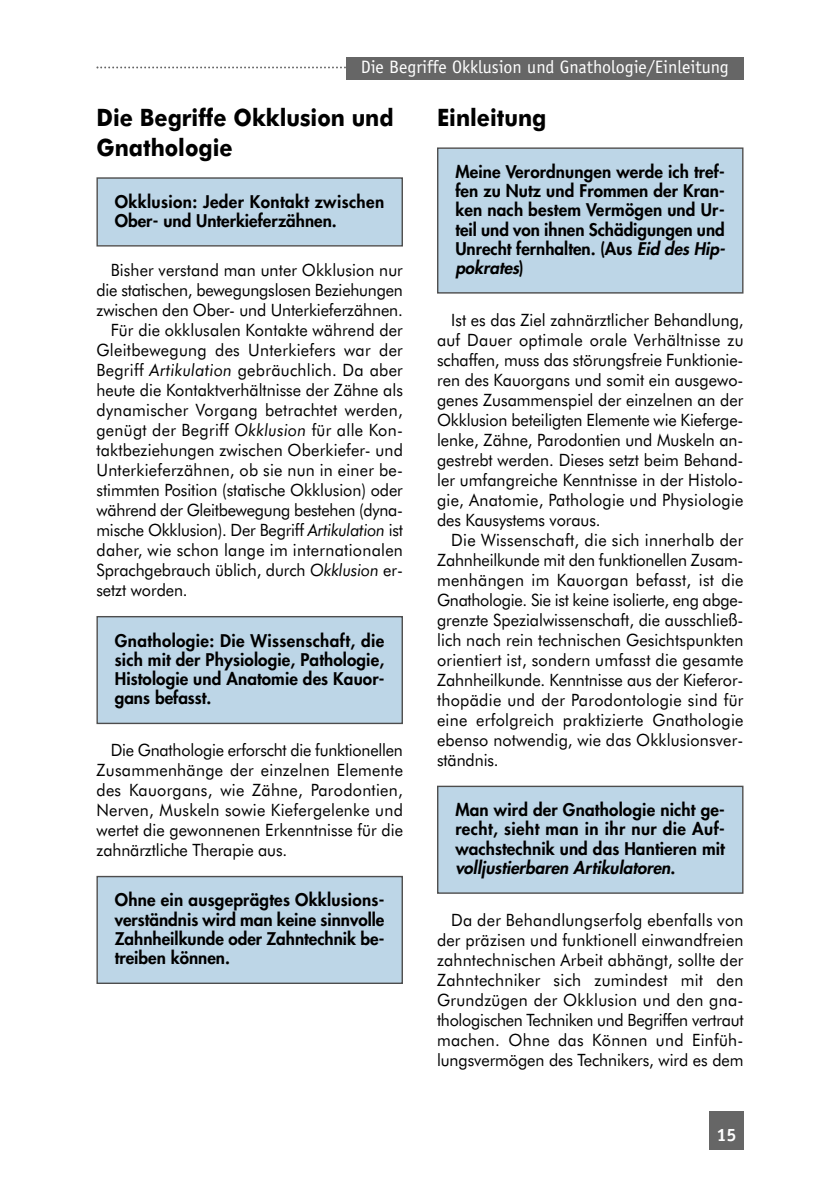
<style>
.page{position:relative;width:840px;height:1191px;background:#fff}
.page>*{position:absolute;margin:0;border:0;box-sizing:border-box;transform-origin:0 0}
.t1{font:700 24px/30px "Futura BT";color:#000;scale:.9 1}
.t2{font:18px "Officina Sans";color:#fff}
.t3{font:700 18px "Officina Sans";color:#fff}
.t4{font:17px/20px "Futura BT";letter-spacing:.005em;color:#000;text-align:justify;scale:.95 1}
.t5{font:800 17px/19.2px "Futura";color:#000;text-align:justify}
.t6{font:800 17px/19.2px "Futura";letter-spacing:.025em;color:#000}
.t7{font:17px "Futura BT";letter-spacing:-.015em;color:#000;scale:.95 1}
.s1{font-style:italic}
</style>
<div class="page">
<div style="left:709px;top:1111px;width:34px;height:39px;background:#666"></div>
<svg style="left:96px;top:66px;width:250px;height:2px"></svg>
<div style="left:346px;top:57px;width:397px;height:22px;background:#666"></div>
<div style="left:98px;top:179px;width:303px;height:66px;background:#bdd6e7"></div>
<div style="left:96px;top:177px;width:307px;height:69px;border:1px solid #4d4d4d"></div>
<div style="left:438px;top:149px;width:303px;height:143px;background:#bdd6e7"></div>
<div style="left:437px;top:147px;width:306px;height:146px;border:1px solid #4d4d4d"></div>
<div style="left:98px;top:617px;width:303px;height:105px;background:#bdd6e7"></div>
<div style="left:96px;top:616px;width:307px;height:108px;border:1px solid #4d4d4d"></div>
<div style="left:98px;top:877px;width:303px;height:105px;background:#bdd6e7"></div>
<div style="left:96px;top:876px;width:307px;height:108px;border:1px solid #4d4d4d"></div>
<div style="left:438px;top:787px;width:303px;height:105px;background:#bdd6e7"></div>
<div style="left:437px;top:785px;width:306px;height:108px;border:1px solid #4d4d4d"></div>
<p class="t2" style="left:360px;top:56px;width:369px">Die Begriffe Okklusion und Gnathologie/Einleitung</p>
<h1 class="t1" style="left:96px;top:102px;width:331px">Die Begriffe Okklusion und<br>Gnathologie</h1>
<h1 class="t1" style="left:437px;top:102px;width:123px">Einleitung</h1>
<p class="t6" style="left:115px;top:192px;width:271px">Okklusion: Jeder Kontakt zwischen<br>Ober- und Unterkieferzähnen.</p>
<p class="t4" style="left:111px;top:260px;width:309px">Bisher verstand man unter Okklusion nur</p>
<p class="t4" style="left:96px;top:280px;width:324px">die statischen, bewegungslosen Beziehungen</p>
<p class="t4" style="left:96px;top:300px;width:324px">zwischen den Ober- und Unterkieferzähnen.</p>
<p class="t4" style="left:111px;top:320px;width:309px">Für die okklusalen Kontakte während der</p>
<p class="t4" style="left:96px;top:340px;width:324px">Gleitbewegung des Unterkiefers war der</p>
<p class="t4" style="left:96px;top:360px;width:324px">Begriff <span class="s1">Artikulation</span> gebräuchlich. Da aber</p>
<p class="t4" style="left:96px;top:380px;width:324px">heute die Kontaktverhältnisse der Zähne als</p>
<p class="t4" style="left:96px;top:400px;width:324px">dynamischer Vorgang betrachtet werden,</p>
<p class="t4" style="left:96px;top:420px;width:324px">genügt der Begriff <span class="s1">Okklusion</span> für alle Kon-</p>
<p class="t4" style="left:96px;top:440px;width:324px">taktbeziehungen zwischen Oberkiefer- und</p>
<p class="t4" style="left:96px;top:460px;width:324px">Unterkieferzähnen, ob sie nun in einer be-</p>
<p class="t4" style="left:96px;top:480px;width:324px">stimmten Position (statische Okklusion) oder</p>
<p class="t7" style="left:96px;top:500px;width:324px">während der Gleitbewegung bestehen (dyna-</p>
<p class="t4" style="left:96px;top:520px;width:324px">mische Okklusion). Der Begriff <span class="s1">Artikulation</span> ist</p>
<p class="t4" style="left:96px;top:540px;width:324px">daher, wie schon lange im internationalen</p>
<p class="t4" style="left:96px;top:560px;width:324px">Sprachgebrauch üblich, durch <span class="s1">Okklusion</span> er-</p>
<p class="t4" style="left:96px;top:580px;width:97px">setzt worden.</p>
<p class="t5" style="left:115px;top:630px;width:271px">Gnathologie: Die Wissenschaft, die sich mit der Physiologie, Pathologie, Histologie und Anatomie des Kauor&shy;gans befasst.</p>
<p class="t4" style="left:96px;top:740px;width:324px;text-indent:14px">Die Gnathologie erforscht die funktionellen Zusammenhänge der einzelnen Elemente des Kauorgans, wie Zähne, Parodontien, Nerven, Muskeln sowie Kiefergelenke und wertet die gewonnenen Erkenntnisse für die zahnärztliche Therapie aus.</p>
<p class="t5" style="left:115px;top:890px;width:271px">Ohne ein ausgeprägtes Okklusions&shy;verständnis wird man keine sinnvolle Zahnheilkunde oder Zahntechnik be&shy;treiben können.</p>
<p class="t5" style="left:455px;top:162px;width:271px">Meine Verordnungen werde ich tref&shy;fen zu Nutz und Frommen der Kran&shy;ken nach bestem Vermögen und Ur&shy;teil und von ihnen Schädigungen und Unrecht fernhalten. (Aus <span class="s1">Eid des Hip&shy;pokrates</span>)</p>
<p class="t4" style="left:437px;top:310px;width:324px;text-indent:14px">Ist es das Ziel zahnärztlicher Behandlung, auf Dauer optimale orale Verhältnisse zu schaffen, muss das störungsfreie Funktionie&shy;ren des Kauorgans und somit ein ausgewo&shy;genes Zusammenspiel der einzelnen an der Okklusion beteiligten Elemente wie Kieferge&shy;lenke, Zähne, Parodontien und Muskeln an&shy;gestrebt werden. Dieses setzt beim Behand&shy;ler umfangreiche Kenntnisse in der Histolo&shy;gie, Anatomie, Pathologie und Physiologie des Kausystems voraus.</p>
<p class="t4" style="left:437px;top:530px;width:324px;text-indent:14px">Die Wissenschaft, die sich innerhalb der Zahnheilkunde mit den funktionellen Zusam&shy;menhängen im Kauorgan befasst, ist die Gnathologie. Sie ist keine isolierte, eng abge&shy;grenzte Spezialwissenschaft, die ausschließ&shy;lich nach rein technischen Gesichtspunkten orientiert ist, sondern umfasst die gesamte Zahnheilkunde. Kenntnisse aus der Kieferor&shy;thopädie und der Parodontologie sind für eine erfolgreich praktizierte Gnathologie ebenso notwendig, wie das Okklusionsver&shy;ständnis.</p>
<p class="t5" style="left:455px;top:800px;width:271px">Man wird der Gnathologie nicht ge&shy;recht, sieht man in ihr nur die Auf&shy;wachstechnik und das Hantieren mit <span class="s1">volljustierbaren Artikulatoren</span>.</p>
<p class="t4" style="left:437px;top:910px;width:324px;text-indent:14px">Da der Behandlungserfolg ebenfalls von der präzisen und funktionell einwandfreien zahntechnischen Arbeit abhängt, sollte der Zahntechniker sich zumindest mit den Grundzügen der Okklusion und den gna&shy;thologischen Techniken und Begriffen vertraut machen. Ohne das Können und Einfüh&shy;lungsvermögen des Technikers, wird es dem</p>
<p class="t3" style="left:716px;top:1124px;width:22px">15</p>
</div>
